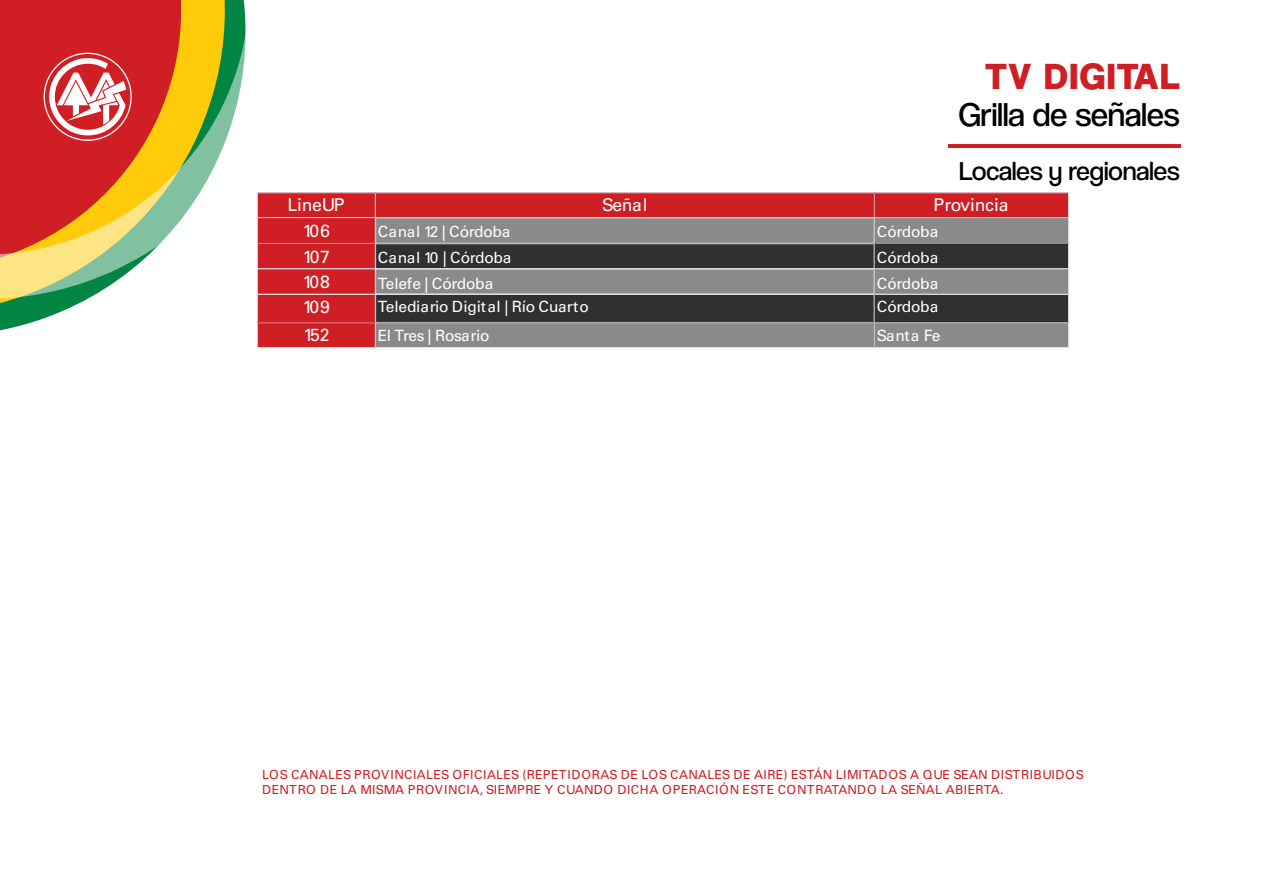
<style>
.page{position:relative;width:1263px;height:893px;background:#fff}
.page>*{position:absolute;margin:0;border:0;box-sizing:border-box;transform-origin:0 0}
.t1{font:37.95px "Coolvetica Hv";letter-spacing:.05em;color:#cf1f25}
.t2{font:34.05px "Coolvetica Bk";color:#000}
.t3{font:27px "Coolvetica Bk";color:#000}
.t4{font:17.55px "Univers LT Std";letter-spacing:-.015em;color:#fff}
.t5{font:15.6px "Univers LT Std";letter-spacing:-.01em;color:#fff}
.t6{font:15.6px "Univers LT Std";letter-spacing:-.03em;color:#fff}
.t7{font:12.45px/15px "Univers LT Std";letter-spacing:.025em;color:#cf1f25}
</style>
<div class="page">
<svg style="left:257px;top:192px;width:812px;height:156px;background:#87585a"></svg>
<svg style="left:0;top:0;width:246px;height:331px"></svg>
<svg style="left:49px;top:58px;width:77px;height:77px"></svg>
<hr style="left:1046px;top:144px;width:134px;height:3px;background:#cf1f25">
<hr style="left:948px;top:144px;width:98px;height:3px;background:#cf1f25">
<h1 class="t1" style="left:985px;top:54px;width:196px">TV DIGITAL</h1>
<h2 class="t2" style="left:959px;top:95px;width:223px">Grilla de señales</h2>
<h3 class="t3" style="left:960px;top:155px;width:222px">Locales y regionales</h3>
<h3 class="t4" style="left:288px;top:195px;width:59px">LineUP</h3>
<h3 class="t4" style="left:602px;top:195px;width:47px">Señal</h3>
<h3 class="t4" style="left:933px;top:195px;width:77px">Provincia</h3>
<h3 class="t4" style="left:303px;top:221px;width:28px">106</h3>
<p class="t5" style="left:378px;top:222px;width:134px">Canal 12 | Córdoba</p>
<p class="t5" style="left:877px;top:222px;width:63px">Córdoba</p>
<h3 class="t4" style="left:303px;top:246px;width:28px">107</h3>
<p class="t5" style="left:378px;top:248px;width:135px">Canal 10 | Córdoba</p>
<p class="t5" style="left:877px;top:248px;width:63px">Córdoba</p>
<h3 class="t4" style="left:303px;top:271px;width:28px">108</h3>
<p class="t5" style="left:378px;top:274px;width:117px">Telefe | Córdoba</p>
<p class="t5" style="left:877px;top:274px;width:63px">Córdoba</p>
<h3 class="t4" style="left:303px;top:296px;width:28px">109</h3>
<p class="t5" style="left:378px;top:297px;width:213px">Telediario Digital | Río Cuarto</p>
<p class="t5" style="left:877px;top:297px;width:63px">Córdoba</p>
<h3 class="t4" style="left:303px;top:325px;width:28px">152</h3>
<p class="t6" style="left:378px;top:327px;width:113px">El Tres | Rosario</p>
<p class="t5" style="left:877px;top:327px;width:65px">Santa Fe</p>
<p class="t7" style="left:262px;top:767px;width:823px">LOS CANALES PROVINCIALES OFICIALES (REPETIDORAS DE LOS CANALES DE AIRE) ESTÁN LIMITADOS A QUE SEAN DISTRIBUIDOS<br>DENTRO DE LA MISMA PROVINCIA, SIEMPRE Y CUANDO DICHA OPERACIÓN ESTE CONTRATANDO LA SEÑAL ABIERTA.</p>
</div>
